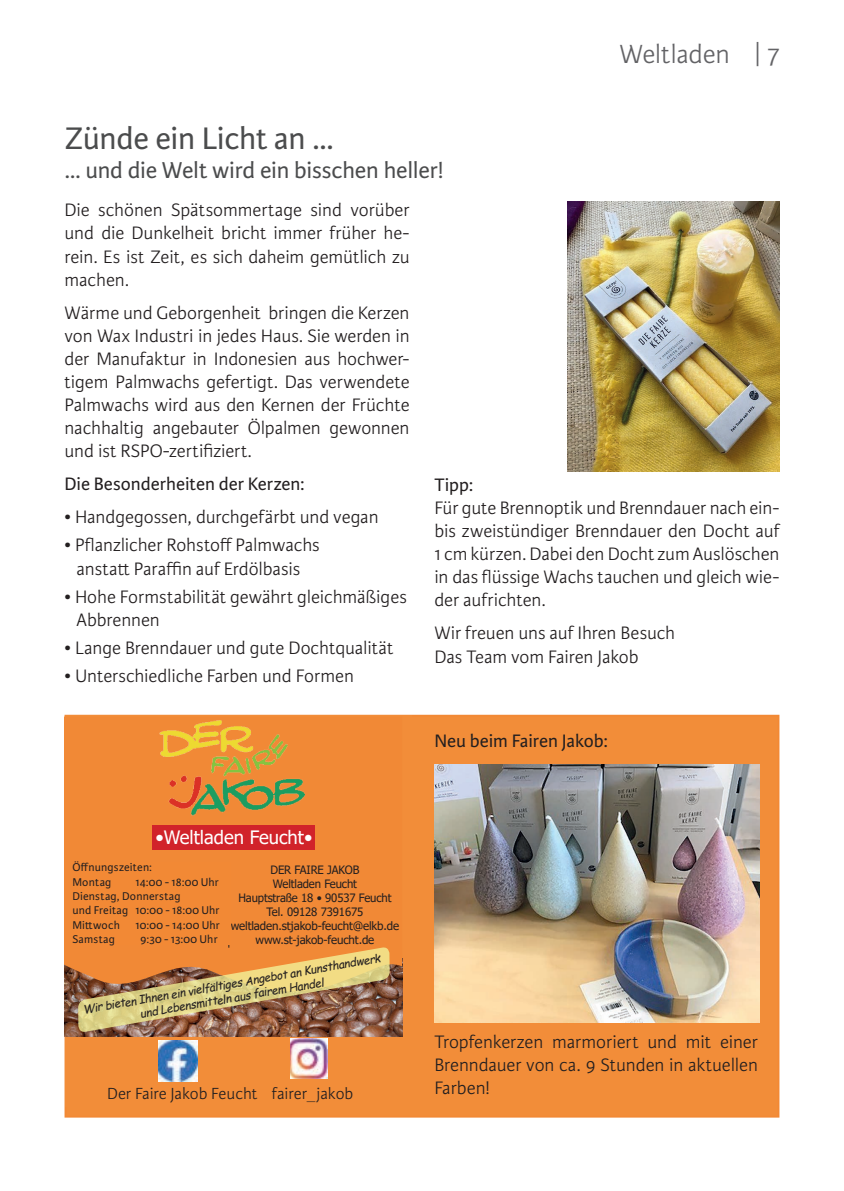
<style>
.page{position:relative;width:844px;height:1191px;background:#fff}
.page>*{position:absolute;margin:0;border:0;box-sizing:border-box;transform-origin:0 0}
.t1{font:33.25px "Karmina Sans";letter-spacing:-.01em;color:#4b4c4d}
.t2{font:300 28px "Karmina Sans";letter-spacing:-.01em;color:#636366}
.t3{font:24.5px "Karmina Sans";letter-spacing:-.005em;color:#4b4c4d}
.t4{font:300 19.25px/23.1px "Karmina Sans";letter-spacing:-.005em;color:#231f20;text-align:justify}
.t5{font:19.25px "Karmina Sans";color:#231f20}
.t6{font:18.38px "Tahoma";color:#fff}
.t7{font:300 17.15px "Karmina Sans";letter-spacing:-.005em;color:#231f20}
.t8{font:12.08px/14.3px "Karmina Sans";letter-spacing:.015em;color:#231f20}
.t9{font:11.55px/13.8px "Tahoma";letter-spacing:-.01em;color:#231f20;text-align:center}
.t10{font:11.55px/13.8px "Tahoma";letter-spacing:-.01em;color:#231f20;scale:.95 1}
.t11{font:italic 11.55px/13.8px "Comic Sans MS";color:#231f20;text-align:center}
</style>
<div class="page">
<img style="left:567px;top:201px;width:212px;height:270px">
<div style="left:64px;top:715px;width:715px;height:402px;background:#f28d39"></div>
<img style="left:65px;top:1001px;width:337px;height:35px">
<svg style="left:65px;top:720px;width:337px;height:281px"></svg>
<div style="left:152px;top:825px;width:163px;height:24px;background:#d1232a"></div>
<svg style="left:78px;top:946px;width:311px;height:87px"></svg>
<hr style="left:228px;top:864px;width:1px;height:83px;background:#231f20">
<img style="left:158px;top:721px;width:146px;height:98px">
<div style="left:72px;top:862px;width:158px;height:82px;background:#f28935"></div>
<img style="left:290px;top:1038px;width:38px;height:40px">
<img style="left:158px;top:1040px;width:39px;height:41px">
<img style="left:434px;top:764px;width:325px;height:258px">
<h1 class="t1" style="left:64px;top:120px;width:270px">Zünde ein Licht an ...</h1>
<p class="t3" style="left:64px;top:157px;width:381px">... und die Welt wird ein bisschen heller!</p>
<h2 class="t2" style="left:619px;top:39px;width:161px">Weltladen | 7</h2>
<p class="t4" style="left:64px;top:199px;width:346px">Die schönen Spätsommertage sind vorüber und die Dunkelheit bricht immer früher he&shy;rein. Es ist Zeit, es sich daheim gemütlich zu machen.</p>
<p class="t4" style="left:64px;top:301px;width:346px">Wärme und Geborgenheit bringen die Kerzen von Wax Industri in jedes Haus. Sie werden in der Manufaktur in Indonesien aus hochwer&shy;tigem Palmwachs gefertigt. Das verwendete Palmwachs wird aus den Kernen der Früchte nachhaltig angebauter Ölpalmen gewonnen und ist RSPO-zertifiziert.</p>
<p class="t5" style="left:64px;top:473px;width:241px">Die Besonderheiten der Kerzen:</p>
<p class="t4" style="left:64px;top:506px;width:315px">• Handgegossen, durchgefärbt und vegan</p>
<p class="t4" style="left:64px;top:534px;width:257px;text-align:center">• Pflanzlicher Rohstoff Palmwachs anstatt Paraffin auf Erdölbasis</p>
<p class="t4" style="left:76px;top:585px;width:332px;text-indent:-12px">• Hohe Formstabilität gewährt gleichmäßiges<br>Abbrennen</p>
<p class="t4" style="left:64px;top:636px;width:330px">• Lange Brenndauer und gute Dochtqualität</p>
<p class="t4" style="left:64px;top:664px;width:291px">• Unterschiedliche Farben und Formen</p>
<p class="t5" style="left:434px;top:474px;width:40px">Tipp:</p>
<p class="t4" style="left:434px;top:496px;width:346px">Für gute Brennoptik und Brenndauer nach ein&shy;bis zweistündiger Brenndauer den Docht auf 1 cm kürzen. Dabei den Docht zum Auslöschen in das flüssige Wachs tauchen und gleich wie&shy;der aufrichten.</p>
<p class="t4" style="left:434px;top:622px;width:242px">Wir freuen uns auf Ihren Besuch<br>Das Team vom Fairen Jakob</p>
<p class="t5" style="left:434px;top:730px;width:175px">Neu beim Fairen Jakob:</p>
<p class="t6" style="left:155px;top:824px;width:158px">•Weltladen Feucht•</p>
<p class="t8" style="left:72px;top:860px;width:81px">Öffnungszeiten:<br>Montag</p>
<p class="t10" style="left:75px;top:863px;width:159px">Öffnungszeiten:<br>Montag, Dienstag, Donnerstag und Freitag 10:00 – 18:00 Uhr<br>Mittwoch</p>
<p class="t9" style="left:231px;top:864px;width:170px">DER FAIRE JAKOB<br>Weltladen Feucht<br>Hauptstraße 18 • 90537 Feucht<br>Tel. 09128 7391675 weltladen.stjakob-feucht@elkb.de www.st-jakob-feucht.de</p>
<p class="t8" style="left:72px;top:874px;width:148px;text-indent:63px">14:00 - 18:00 Uhr<br>Dienstag, Donnerstag<br>und Freitag 10:00 - 18:00 Uhr<br>Mittwoch</p>
<p class="t10" style="left:135px;top:905px;width:95px">10:00 – 14:00 Uhr</p>
<p class="t8" style="left:135px;top:918px;width:86px">10:00 - 14:00 Uhr</p>
<p class="t10" style="left:75px;top:919px;width:45px">Samstag</p>
<p class="t10" style="left:135px;top:919px;width:95px">09:00 – 13:00 Uhr</p>
<p class="t8" style="left:72px;top:932px;width:44px">Samstag</p>
<p class="t8" style="left:140px;top:932px;width:79px">9:30 - 13:00 Uhr</p>
<p class="t11" style="left:82px;top:1002px;width:303px;rotate:-10deg">Wir bieten Ihnen ein vielfältiges Angebot an Kunsthandwerk und Lebensmitteln aus fairem Handel</p>
<p class="t7" style="left:107px;top:1084px;width:247px">Der Faire Jakob Feucht fairer_jakob</p>
<p class="t4" style="left:434px;top:1030px;width:325px">Tropfenkerzen marmoriert und mit einer Brenndauer von ca. 9 Stunden in aktuellen Farben!</p>
</div>
